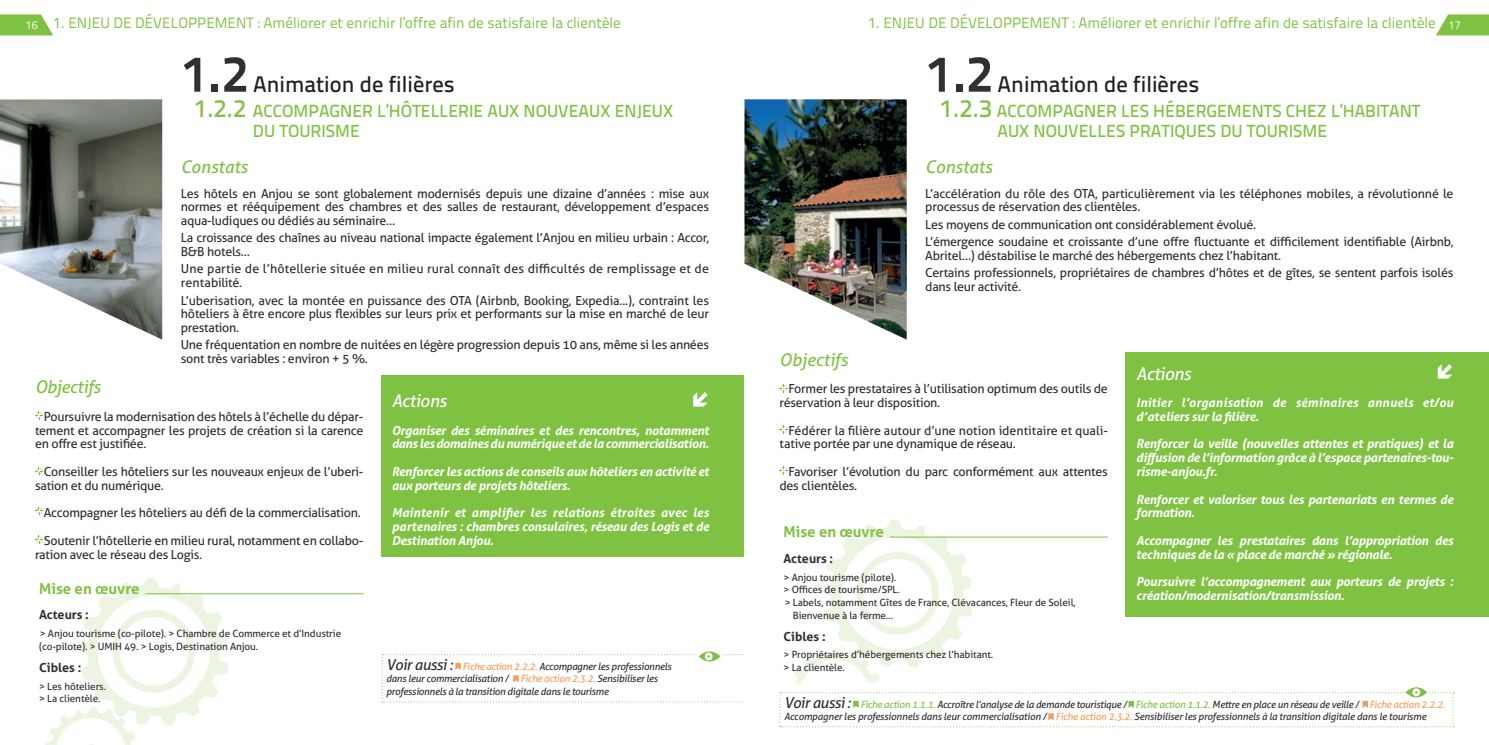
<style>
.page{position:relative;width:1489px;height:745px;background:#fff}
.page>*{position:absolute;margin:0;border:0;box-sizing:border-box;transform-origin:0 0}
.t1{font:700 51.25px "Titillium Text 22 L";color:#312f30}
.t2{font:500 22.5px "Titillium Text 22 L";color:#231f20}
.t3{font:500 17.5px "Titillium Text 22 L";color:#7fc241}
.Titre4{font:italic 17.5px "Aller";color:#7fc241}
.TexteCourant{font:italic 17.5px "Aller";letter-spacing:-.02em;color:#fff}
.TexteCourant-2{font:italic 17.5px "Aller";letter-spacing:-.02em;color:#7fc241}
.t4{font:15px "Titillium Text 22 L";color:#7fc241}
.Mise_en_oeuvre{font:700 15px "Aller";color:#7fc241}
.actiontexte{font:12.5px/13.8px "Aller";letter-spacing:-.02em;color:#312f30}
.TexteCourant-3{font:italic 700 12.5px/13.8px "Aller";letter-spacing:-.02em;color:#fff}
.Objectif_Actions{font:12.5px/13.8px "Aller";letter-spacing:-.02em;color:#312f30}
.actiontexte-2{font:12.5px/13.8px "Aller";letter-spacing:.01em;color:#312f30}
.Objectif_Actions-2{font:12.5px/13.8px "Aller";color:#312f30}
.TexteCourant-4{font:italic 700 12.5px/13.8px "Aller";letter-spacing:.01em;color:#fff}
.Acteurs{font:700 12.5px "Aller";color:#312f30}
.t5{font:italic 10px/12.5px "Aller";letter-spacing:-.03em;color:#312f30}
.ListeROSE{font:10px/12.5px "Aller";letter-spacing:-.01em;color:#312f30}
.s1{font-size:11.25px;color:#fff}
.s2{font-size:25px}
.s3{font-size:15px}
.s4{color:#f89c59}
.s5{color:#7fc241}
</style>
<div class="page">
<svg style="left:1436px;top:14px;width:52px;height:21px"></svg>
<svg style="left:0;top:14px;width:53px;height:21px"></svg>
<svg style="left:35px;top:411px;width:8px;height:8px"></svg>
<svg style="left:35px;top:467px;width:8px;height:7px"></svg>
<svg style="left:35px;top:507px;width:8px;height:7px"></svg>
<svg style="left:35px;top:535px;width:8px;height:8px"></svg>
<img style="left:0;top:99px;width:162px;height:240px">
<div style="left:381px;top:375px;width:381px;height:181px;background:#7fc241"></div>
<svg style="left:693px;top:392px;width:14px;height:14px"></svg>
<svg style="left:45px;top:578px;width:183px;height:166px"></svg>
<svg style="left:381px;top:651px;width:363px;height:51px"></svg>
<hr style="left:145px;top:593px;width:218px;height:1px;background:#7fc241">
<svg style="left:779px;top:384px;width:8px;height:8px"></svg>
<svg style="left:779px;top:425px;width:8px;height:8px"></svg>
<svg style="left:779px;top:466px;width:8px;height:8px"></svg>
<svg style="left:779px;top:520px;width:674px;height:206px"></svg>
<img style="left:744px;top:99px;width:162px;height:240px">
<hr style="left:889px;top:536px;width:218px;height:1px;background:#7fc241">
<div style="left:1125px;top:352px;width:363px;height:264px;background:#7fc241"></div>
<svg style="left:1437px;top:364px;width:14px;height:14px"></svg>
<div style="left:744px;top:305px;width:23px;height:421px;background:#fff"></div>
<p class="t4" style="left:26px;top:12px;width:596px"><span class="s1">16</span> 1. ENJEU DE DÉVELOPPEMENT : Améliorer et enrichir l’offre afin de satisfaire la clientèle</p>
<p class="t4" style="left:868px;top:12px;width:594px">1. ENJEU DE DÉVELOPPEMENT : Améliorer et enrichir l’offre afin de satisfaire la clientèle <span class="s1">17</span></p>
<p class="t1" style="left:182px;top:34px;width:69px">1.2</p>
<p class="t2" style="left:253px;top:67px;width:203px">Animation de filières</p>
<p class="t3" style="left:194px;top:97px;width:480px"><span class="s2">1.2.2</span> ACCOMPAGNER L’HÔTELLERIE AUX NOUVEAUX ENJEUX</p>
<p class="t3" style="left:253px;top:117px;width:108px">DU TOURISME</p>
<p class="Titre4" style="left:181px;top:156px;width:69px">Constats</p>
<p class="actiontexte" style="left:181px;top:186px;width:529px;text-align:justify">Les hôtels en Anjou se sont globalement modernisés depuis une dizaine d’années : mise aux normes et rééquipement des chambres et des salles de restaurant, développement d’espaces aqua-ludiques ou dédiés au séminaire…</p>
<p class="actiontexte" style="left:181px;top:231px;width:529px">La croissance des chaînes au niveau national impacte également l’Anjou en milieu urbain : Accor,<br>B&amp;B hotels…</p>
<p class="actiontexte-2" style="left:181px;top:262px;width:529px">Une partie de l’hôtellerie située en milieu rural connaît des difficultés de remplissage et de rentabilité.</p>
<p class="actiontexte" style="left:181px;top:293px;width:529px;text-align:justify">L’uberisation, avec la montée en puissance des OTA (Airbnb, Booking, Expedia...), contraint les hôteliers à être encore plus flexibles sur leurs prix et performants sur la mise en marché de leur prestation.</p>
<p class="actiontexte" style="left:181px;top:338px;width:530px">Une fréquentation en nombre de nuitées en légère progression depuis 10 ans, même si les années sont très variables : environ + 5 %.</p>
<p class="TexteCourant" style="left:392px;top:390px;width:56px">Actions</p>
<p class="TexteCourant-3" style="left:392px;top:423px;width:319px">Organiser des séminaires et des rencontres, notamment dans les domaines du numérique et de la commercialisation.</p>
<p class="TexteCourant-3" style="left:392px;top:464px;width:319px">Renforcer les actions de conseils aux hôteliers en activité et aux porteurs de projets hôteliers.</p>
<p class="TexteCourant-3" style="left:392px;top:505px;width:319px;text-align:justify">Maintenir et amplifier les relations étroites avec les partenaires : chambres consulaires, réseau des Logis et de Destination Anjou.</p>
<p class="TexteCourant-2" style="left:35px;top:376px;width:67px">Objectifs</p>
<p class="Objectif_Actions" style="left:35px;top:409px;width:330px;text-align:justify;text-indent:9px">Poursuivre la modernisation des hôtels à l’échelle du dépar&shy;tement et accompagner les projets de création si la carence en offre est justifiée.</p>
<p class="Objectif_Actions" style="left:35px;top:464px;width:330px;text-indent:9px">Conseiller les hôteliers sur les nouveaux enjeux de l’uberi&shy;sation et du numérique.</p>
<p class="Objectif_Actions" style="left:44px;top:505px;width:318px">Accompagner les hôteliers au défi de la commercialisation.</p>
<p class="Objectif_Actions" style="left:35px;top:533px;width:330px;text-indent:9px">Soutenir l’hôtellerie en milieu rural, notamment en collabo&shy;ration avec le réseau des Logis.</p>
<p class="Mise_en_oeuvre" style="left:39px;top:578px;width:102px">Mise en œuvre</p>
<p class="Acteurs" style="left:39px;top:606px;width:51px">Acteurs :</p>
<p class="ListeROSE" style="left:39px;top:627px;width:303px">&gt; Anjou tourisme (co-pilote). &gt; Chambre de Commerce et d’Industrie (co-pilote). &gt; UMIH 49. &gt; Logis, Destination Anjou.</p>
<p class="Acteurs" style="left:39px;top:659px;width:44px">Cibles :</p>
<p class="ListeROSE" style="left:39px;top:679px;width:68px">&gt; Les hôteliers.</p>
<p class="ListeROSE" style="left:39px;top:691px;width:63px">&gt; La clientèle.</p>
<p class="t5" style="left:386px;top:659px;width:287px"><span class="s3">Voir aussi :</span> <span class="s4">Fiche action 2.2.2.</span> Accompagner les professionnels dans leur commercialisation / <span class="s4">Fiche action 2.3.2</span><span class="s5">.</span> Sensibiliser les professionnels à la transition digitale dans le tourisme</p>
<p class="t1" style="left:926px;top:34px;width:69px">1.2</p>
<p class="t2" style="left:997px;top:67px;width:203px">Animation de filières</p>
<p class="t3" style="left:939px;top:97px;width:482px"><span class="s2">1.2.3</span> ACCOMPAGNER LES HÉBERGEMENTS CHEZ L’HABITANT</p>
<p class="t3" style="left:997px;top:117px;width:331px">AUX NOUVELLES PRATIQUES DU TOURISME</p>
<p class="Titre4" style="left:925px;top:156px;width:69px">Constats</p>
<p class="actiontexte" style="left:925px;top:186px;width:530px">L’accélération du rôle des OTA, particulièrement via les téléphones mobiles, a révolutionné le processus de réservation des clientèles.</p>
<p class="actiontexte" style="left:925px;top:217px;width:332px">Les moyens de communication ont considérablement évolué.</p>
<p class="actiontexte" style="left:925px;top:234px;width:529px">L’émergence soudaine et croissante d’une offre fluctuante et difficilement identifiable (Airbnb,<br>Abritel…) déstabilise le marché des hébergements chez l’habitant.</p>
<p class="actiontexte" style="left:925px;top:265px;width:529px">Certains professionnels, propriétaires de chambres d’hôtes et de gîtes, se sentent parfois isolés dans leur activité.</p>
<p class="Titre4" style="left:779px;top:349px;width:70px">Objectifs</p>
<p class="Objectif_Actions" style="left:779px;top:382px;width:330px;text-indent:9px">Former les prestataires à l’utilisation optimum des outils de réservation à leur disposition.</p>
<p class="Objectif_Actions-2" style="left:779px;top:423px;width:330px;text-indent:9px">Fédérer la filière autour d’une notion identitaire et quali&shy;tative portée par une dynamique de réseau.</p>
<p class="Objectif_Actions" style="left:779px;top:464px;width:330px;text-indent:9px">Favoriser l’évolution du parc conformément aux attentes des clientèles.</p>
<p class="Mise_en_oeuvre" style="left:783px;top:522px;width:102px">Mise en œuvre</p>
<p class="Acteurs" style="left:783px;top:550px;width:51px">Acteurs :</p>
<p class="ListeROSE" style="left:783px;top:570px;width:114px">&gt; Anjou tourisme (pilote).</p>
<p class="ListeROSE" style="left:783px;top:583px;width:118px">&gt; Offices de tourisme/SPL.</p>
<p class="ListeROSE" style="left:792px;top:595px;width:284px;text-indent:-8px">&gt; Labels, notamment Gîtes de France, Clévacances, Fleur de Soleil,<br>Bienvenue à la ferme…</p>
<p class="Acteurs" style="left:783px;top:628px;width:44px">Cibles :</p>
<p class="ListeROSE" style="left:783px;top:648px;width:211px">&gt; Propriétaires d’hébergements chez l’habitant.</p>
<p class="ListeROSE" style="left:783px;top:660px;width:63px">&gt; La clientèle.</p>
<p class="TexteCourant" style="left:1136px;top:362px;width:56px">Actions</p>
<p class="TexteCourant-4" style="left:1136px;top:395px;width:319px">Initier l’organisation de séminaires annuels et/ou d’ateliers sur la filière.</p>
<p class="TexteCourant-3" style="left:1136px;top:436px;width:319px;text-align:justify">Renforcer la veille (nouvelles attentes et pratiques) et la diffusion de l’information grâce à l’espace partenaires-tou&shy;risme-anjou.fr.</p>
<p class="TexteCourant-3" style="left:1136px;top:491px;width:319px">Renforcer et valoriser tous les partenariats en termes de formation.</p>
<p class="TexteCourant-3" style="left:1136px;top:533px;width:319px">Accompagner les prestataires dans l’appropriation des techniques de la « place de marché » régionale.</p>
<p class="TexteCourant-3" style="left:1136px;top:574px;width:319px">Poursuivre l’accompagnement aux porteurs de projets : création/modernisation/transmission.</p>
<p class="t5" style="left:784px;top:697px;width:662px"><span class="s3">Voir aussi :</span> <span class="s5">Fiche action 1.1.1.</span> Accroître l’analyse de la demande touristique / <span class="s5">Fiche action 1.1.2.</span> Mettre en place un réseau de veille / <span class="s4">Fiche action 2.2.2.<br></span>Accompagner les professionnels dans leur commercialisation / <span class="s4">Fiche action 2.3.2.</span> Sensibiliser les professionnels à la transition digitale dans le tourisme</p>
</div>
